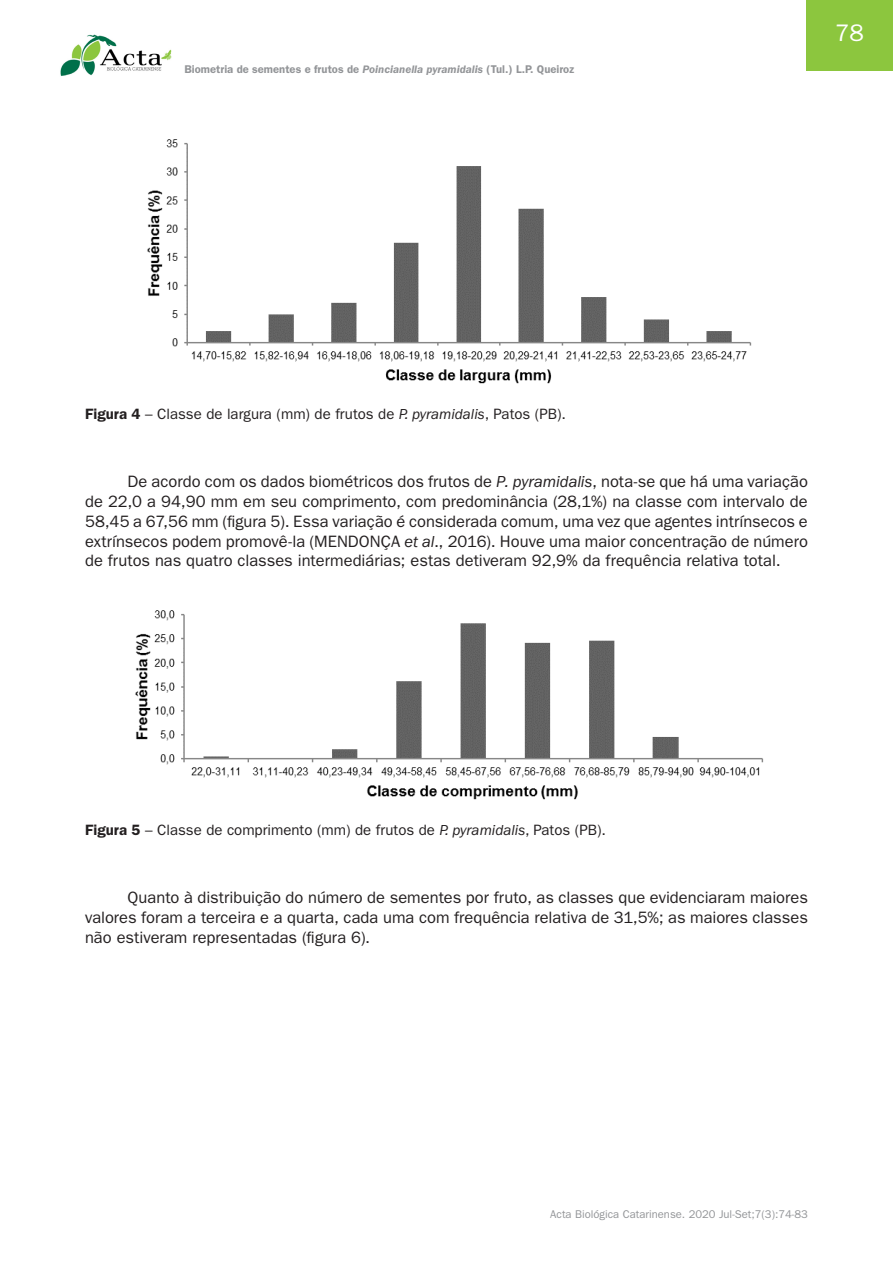
<style>
.page{position:relative;width:893px;height:1263px;background:#fff}
.page>*{position:absolute;margin:0;border:0;box-sizing:border-box;transform-origin:0 0}
.t1{font:24px "ITC Franklin Gothic Std";color:#fff}
.ACTA_texto{font:16.5px/19.8px "ITC Franklin Gothic Std";color:#231f20;text-align:justify}
.ACTA_tabelas_e_figur{font:15px "ITC Franklin Gothic Std";color:#231f20}
.t2{font:600 11.25px "ITC Franklin Gothic Std";color:#939598}
.t3{font:11.25px "ITC Franklin Gothic Std";color:#939598}
.s1{font-style:italic}
.s2{font-weight:600}
</style>
<div class="page">
<img style="left:60px;top:34px;width:112px;height:42px">
<div style="left:806px;top:0;width:87px;height:71px;background:#8cc63e"></div>
<img style="left:147px;top:139px;width:605px;height:245px">
<img style="left:135px;top:610px;width:629px;height:190px">
<p class="t2" style="left:185px;top:62px;width:391px">Biometria de sementes e frutos de <span class="s1">Poincianella pyramidalis</span> (Tul.) L.P. Queiroz</p>
<h1 class="t1" style="left:835px;top:19px;width:30px">78</h1>
<p class="ACTA_tabelas_e_figur" style="left:85px;top:405px;width:483px"><span class="s2">Figura 4</span> – Classe de largura (mm) de frutos de <span class="s1">P. pyramidalis</span>, Patos (PB).</p>
<p class="ACTA_texto" style="left:85px;top:472px;width:724px;text-indent:43px">De acordo com os dados biométricos dos frutos de <span class="s1">P. pyramidalis</span>, nota-se que há uma variação de 22,0 a 94,90 mm em seu comprimento, com predominância (28,1%) na classe com intervalo de 58,45 a 67,56 mm (figura 5). Essa variação é considerada comum, uma vez que agentes intrínsecos e extrínsecos podem promovê-la (MENDONÇA <span class="s1">et al</span>., 2016). Houve uma maior concentração de número de frutos nas quatro classes intermediárias; estas detiveram 92,9% da frequência relativa total.</p>
<p class="ACTA_tabelas_e_figur" style="left:85px;top:822px;width:522px"><span class="s2">Figura 5</span> – Classe de comprimento (mm) de frutos de <span class="s1">P. pyramidalis</span>, Patos (PB).</p>
<p class="ACTA_texto" style="left:85px;top:888px;width:724px;text-indent:43px">Quanto à distribuição do número de sementes por fruto, as classes que evidenciaram maiores valores foram a terceira e a quarta, cada uma com frequência relativa de 31,5%; as maiores classes não estiveram representadas (figura 6).</p>
<p class="t3" style="left:550px;top:1207px;width:259px">Acta Biológica Catarinense. 2020 Jul-Set;7(3):74-83</p>
</div>
